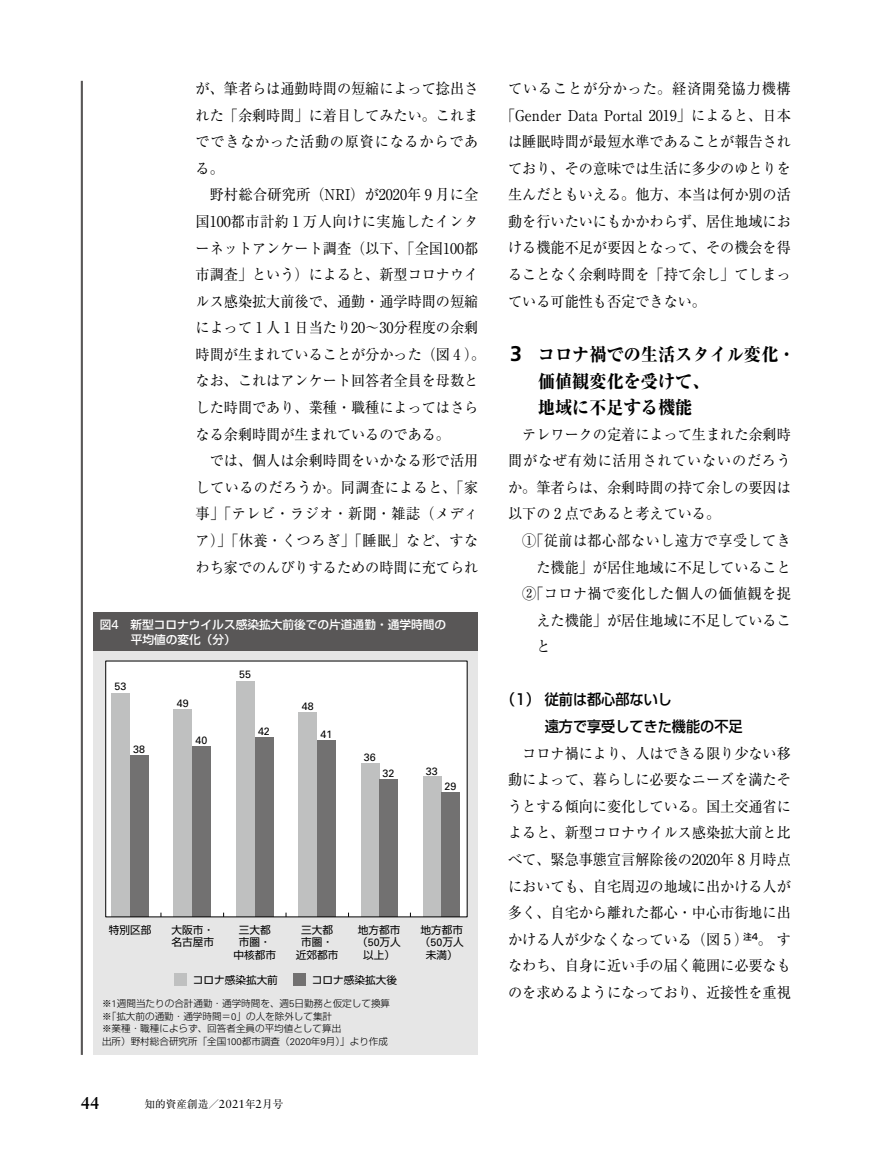
<style>
.page{position:relative;width:893px;height:1157px;background:#fff}
.page>*{position:absolute;margin:0;border:0;box-sizing:border-box;transform-origin:0 0}
.t1{font:800 18px/26.5px "Ryumin Pro";color:#000;scale:.95 1}
.t2{font:700 16.95px "Sabon LT Std";color:#000}
.t3{font:14.85px/26.5px "Ryumin Pro";color:#000;text-align:justify;scale:.95 1}
.t4{font:14.85px "Ryumin Pro";letter-spacing:.03em;color:#000;scale:.95 1}
.t5{font:500 14.85px/26.5px "Shin Go Pro";color:#000;scale:.95 1}
.t6{font:14.85px "Ryumin Pro";letter-spacing:.06em;color:#000;scale:.95 1}
.t7{font:500 11.7px/14.9px "Shin Go Pro";color:#fff}
.t8{font:10.65px/12.8px "Shin Go Pro";color:#000;text-align:center}
.t9{font:10.65px "Univers LT Std";color:#000}
.t10{font:10.65px "Ryumin Pro";color:#000}
.t11{font:300 9.6px/12.8px "Shin Go Pro";color:#000}
.s1{font-family:"Univers LT Std";font-weight:400;font-size:12.9px}
.s2{font-family:"Univers LT Std"}
.s3{font-family:"Sabon LT Std";font-size:11.7px}
.s4{font-family:"Frutiger LT Std";font-weight:700;font-size:21.3px}
</style>
<div class="page">
<hr style="left:81px;top:81px;width:2px;height:973px;background:#595757">
<div style="left:94px;top:651px;width:384px;height:403px;background:#e6e6e6"></div>
<div style="left:106px;top:661px;width:361px;height:256px;background:#fff"></div>
<div style="left:423px;top:776px;width:19px;height:141px;background:#bfc0c0"></div>
<div style="left:361px;top:763px;width:18px;height:154px;background:#bfc0c0"></div>
<div style="left:298px;top:713px;width:19px;height:204px;background:#bfc0c0"></div>
<div style="left:236px;top:681px;width:19px;height:236px;background:#bfc0c0"></div>
<div style="left:174px;top:709px;width:18px;height:208px;background:#bfc0c0"></div>
<div style="left:111px;top:693px;width:19px;height:224px;background:#bfc0c0"></div>
<div style="left:442px;top:792px;width:18px;height:125px;background:#727171"></div>
<div style="left:379px;top:779px;width:19px;height:138px;background:#727171"></div>
<div style="left:317px;top:740px;width:19px;height:177px;background:#727171"></div>
<div style="left:255px;top:737px;width:19px;height:180px;background:#727171"></div>
<div style="left:192px;top:746px;width:19px;height:171px;background:#727171"></div>
<div style="left:130px;top:755px;width:18px;height:162px;background:#727171"></div>
<div style="left:293px;top:973px;width:13px;height:13px;background:#727171"></div>
<div style="left:174px;top:973px;width:13px;height:13px;background:#bfc0c0"></div>
<div style="left:105px;top:661px;width:362px;height:256px;border:1px solid #000"></div>
<div style="left:94px;top:612px;width:384px;height:39px;background:#595757"></div>
<p class="t3" style="left:196px;top:74px;width:299px">が、筆者らは通勤時間の短縮によって捻出された「余剰時間」に着目してみたい。これまでできなかった活動の原資になるからである。</p>
<p class="t3" style="left:196px;top:180px;width:307px;text-align:left;text-indent:14px">野村総合研究所（NRI）が2020年 9 月に全国100都市計約 1 万人向けに実施したインターネットアンケート調査（以下、「全国100都市調査」という）によると、新型コロナウイルス感染拡大前後で、通勤・通学時間の短縮によって 1 人 1 日当たり20〜30分程度の余剰時間が生まれていることが分かった（図 4 ）。なお、これはアンケート回答者全員を母数とした時間であり、業種・職種によってはさらなる余剰時間が生まれているのである。</p>
<p class="t3" style="left:196px;top:446px;width:299px;text-indent:14px">では、個人は余剰時間をいかなる形で活用しているのだろうか。同調査によると、「家事」「テレビ・ラジオ・新聞・雑誌（メディア）」「休養・くつろぎ」「睡眠」など、すなわち家でのんびりするための時間に充てられ</p>
<p class="t7" style="left:131px;top:615px;width:317px;text-indent:-31px">図<span class="s1">4</span>　新型コロナウイルス感染拡大前後での片道通勤・通学時間の平均値の変化（分）</p>
<p class="t9" style="left:115px;top:680px;width:13px">53</p>
<p class="t9" style="left:133px;top:742px;width:13px">38</p>
<p class="t9" style="left:177px;top:696px;width:13px">49</p>
<p class="t9" style="left:195px;top:733px;width:13px">40</p>
<p class="t9" style="left:239px;top:668px;width:13px">55</p>
<p class="t9" style="left:302px;top:699px;width:13px">48</p>
<p class="t9" style="left:258px;top:724px;width:13px">42</p>
<p class="t9" style="left:320px;top:727px;width:13px">41</p>
<p class="t9" style="left:364px;top:750px;width:13px">36</p>
<p class="t9" style="left:383px;top:767px;width:13px">32</p>
<p class="t9" style="left:426px;top:764px;width:13px">33</p>
<p class="t9" style="left:445px;top:780px;width:13px">29</p>
<p class="t8" style="left:109px;top:922px;width:44px">特別区部</p>
<p class="t8" style="left:171px;top:922px;width:44px;text-align:left">大阪市・名古屋市</p>
<p class="t8" style="left:357px;top:922px;width:45px">地方都市（<span class="s2">50</span>万人以上）</p>
<p class="t8" style="left:420px;top:922px;width:45px">地方都市（<span class="s2">50</span>万人未満）</p>
<p class="t8" style="left:193px;top:972px;width:87px">コロナ感染拡大前</p>
<p class="t8" style="left:312px;top:972px;width:87px">コロナ感染拡大後</p>
<p class="t8" style="left:296px;top:922px;width:44px">三大都市圏・近郊都市</p>
<p class="t8" style="left:234px;top:922px;width:44px">三大都市圏・中核都市</p>
<p class="t11" style="left:102px;top:995px;width:290px">※<span class="s2">1</span>週間当たりの合計通勤・通学時間を、週<span class="s2">5</span>日勤務と仮定して換算※「拡大前の通勤・通学時間＝<span class="s2">0</span>」の人を除外して集計<br>※業種・職種によらず、回答者全員の平均値として算出<br>出所）野村総合研究所「全国<span class="s2">100</span>都市調査（<span class="s2">2020</span>年<span class="s2">9</span>月）」より作成</p>
<p class="t2" style="left:81px;top:1093px;width:20px">44</p>
<p class="t10" style="left:145px;top:1095px;width:140px">知的資産創造／<span class="s3">2021</span>年<span class="s3">2</span>月号</p>
<p class="t6" style="left:508px;top:77px;width:299px">ていることが分かった。経済開発協力機構</p>
<p class="t3" style="left:501px;top:101px;width:307px">「Gender Data Portal 2019」によると、日本</p>
<p class="t3" style="left:508px;top:127px;width:299px">は睡眠時間が最短水準であることが報告され</p>
<p class="t3" style="left:508px;top:154px;width:299px">ており、その意味では生活に多少のゆとりを</p>
<p class="t3" style="left:508px;top:180px;width:299px">生んだともいえる。他方、本当は何か別の活</p>
<p class="t3" style="left:508px;top:207px;width:299px">動を行いたいにもかかわらず、居住地域にお</p>
<p class="t3" style="left:508px;top:234px;width:299px">ける機能不足が要因となって、その機会を得</p>
<p class="t3" style="left:508px;top:260px;width:299px">ることなく余剰時間を「持て余し」てしまっ</p>
<p class="t3" style="left:508px;top:287px;width:210px">ている可能性も否定できない。</p>
<p class="t1" style="left:538px;top:340px;width:272px;text-indent:-28px"><span class="s4">3</span> コロナ禍での生活スタイル変化・価値観変化を受けて、<br>地域に不足する機能</p>
<p class="t3" style="left:508px;top:420px;width:299px;text-indent:14px">テレワークの定着によって生まれた余剰時間がなぜ有効に活用されていないのだろうか。筆者らは、余剰時間の持て余しの要因は以下の 2 点であると考えている。</p>
<p class="t4" style="left:522px;top:528px;width:284px">①「従前は都心部ないし遠方で享受してき</p>
<p class="t3" style="left:536px;top:552px;width:269px">た機能」が居住地域に不足していること</p>
<p class="t4" style="left:522px;top:582px;width:284px">②「コロナ禍で変化した個人の価値観を捉</p>
<p class="t3" style="left:536px;top:606px;width:269px">えた機能」が居住地域に不足しているこ</p>
<p class="t3" style="left:536px;top:632px;width:16px">と</p>
<p class="t5" style="left:545px;top:684px;width:210px;text-indent:-44px">（1） 従前は都心部ないし<br>遠方で享受してきた機能の不足</p>
<p class="t3" style="left:508px;top:738px;width:299px;text-indent:14px">コロナ禍により、人はできる限り少ない移動によって、暮らしに必要なニーズを満たそうとする傾向に変化している。国土交通省によると、新型コロナウイルス感染拡大前と比べて、緊急事態宣言解除後の2020年 8 月時点においても、自宅周辺の地域に出かける人が多く、自宅から離れた都心・中心市街地に出かける人が少なくなっている（図 5 ）<sup>注4</sup>。 すなわち、自身に近い手の届く範囲に必要なものを求めるようになっており、近接性を重視</p>
</div>
